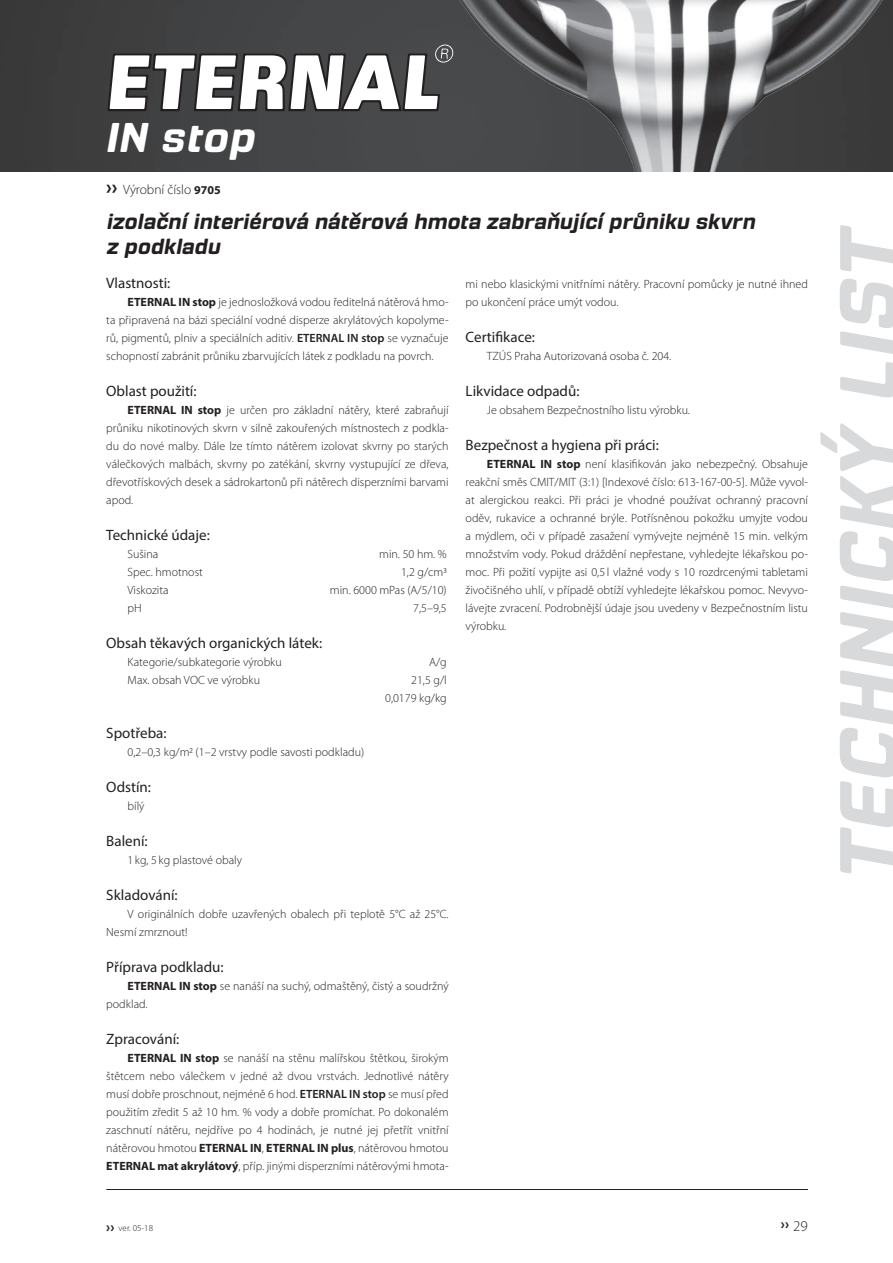
<style>
.page{position:relative;width:893px;height:1263px;background:#fff}
.page>*{position:absolute;margin:0;border:0;box-sizing:border-box;transform-origin:0 0}
.t1{font:italic 700 81px "Fromthe Stars Rg";color:#d8d9db}
.t2{font:italic 700 41.55px "Fromthe Stars Rg";letter-spacing:.02em;color:#fff}
.t3{font:italic 700 21px/25.2px "Fromthe Stars Rg";color:#231f20}
.nadpis{font:15px "Myriad Pro";color:#231f20}
.t4{font:700 15px "Myriad Pro";color:#231f20}
.text{font:300 13.5px "Myriad Pro";color:#231f20}
.text-2{font:300 12px/18px "Myriad Pro";color:#231f20;text-align:justify}
.t5{font:300 9px "Myriad Pro";color:#231f20}
.s1{font-weight:700;font-size:21px}
.s2{font-weight:700;font-size:12px}
.s3{font-weight:700}
.s4{font-weight:600}
.s5{font-weight:700;font-size:15px}
.s6{font-weight:300}
</style>
<div class="page">
<div style="left:0;top:0;width:414px;height:171px;background:#404142"></div>
<hr style="left:106px;top:1189px;width:702px;height:1px;background:#231f20">
<svg style="left:107px;top:45px;width:307px;height:66px"></svg>
<img style="left:414px;top:0;width:479px;height:171px">
<p class="t2" style="left:105px;top:113px;width:151px">IN stop</p>
<p class="text" style="left:106px;top:181px;width:116px"><span class="s1">››</span> Výrobní číslo <span class="s2">9705</span></p>
<p class="t3" style="left:106px;top:209px;width:650px">izolační interiérová nátěrová hmota zabraňující průniku skvrn z podkladu</p>
<p class="nadpis" style="left:106px;top:274px;width:66px">Vlastnosti:</p>
<p class="text-2" style="left:106px;top:293px;width:344px;text-indent:21px"><span class="s3">ETERNAL IN stop</span> je jednosložková vodou ředitelná nátěrová hmo&shy;ta připravená na bázi speciální vodné disperze akrylátových kopolyme&shy;rů, pigmentů, plniv a speciálních aditiv. <span class="s4">ETERNAL IN stop</span> se vyznačuje schopností zabránit průniku zbarvujících látek z podkladu na povrch.</p>
<p class="nadpis" style="left:106px;top:382px;width:92px">Oblast použití:</p>
<p class="text-2" style="left:106px;top:401px;width:344px;text-indent:21px"><span class="s3">ETERNAL IN stop</span> je určen pro základní nátěry, které zabraňují průniku nikotinových skvrn v silně zakouřených místnostech z podkla&shy;du do nové malby. Dále lze tímto nátěrem izolovat skvrny po starých válečkových malbách, skvrny po zatékání, skvrny vystupující ze dřeva, dřevotřískových desek a sádrokartonů při nátěrech disperzními barvami apod.</p>
<p class="nadpis" style="left:106px;top:526px;width:105px">Technické údaje:</p>
<p class="text-2" style="left:128px;top:545px;width:32px">Sušina</p>
<p class="text-2" style="left:379px;top:545px;width:69px">min. 50 hm. %</p>
<p class="text-2" style="left:128px;top:563px;width:77px">Spec. hmotnost</p>
<p class="text-2" style="left:401px;top:563px;width:47px">1,2 g/cm3</p>
<p class="text-2" style="left:128px;top:581px;width:43px">Viskozita</p>
<p class="text-2" style="left:330px;top:581px;width:118px">min. 6000 mPas (A/5/10)</p>
<p class="text-2" style="left:128px;top:599px;width:16px">pH</p>
<p class="text-2" style="left:413px;top:599px;width:35px">7,5–9,5</p>
<p class="nadpis" style="left:106px;top:634px;width:217px">Obsah těkavých organických látek:</p>
<p class="text-2" style="left:128px;top:653px;width:156px">Kategorie/subkategorie výrobku</p>
<p class="text-2" style="left:429px;top:653px;width:19px">A/g</p>
<p class="text-2" style="left:128px;top:671px;width:134px">Max. obsah VOC ve výrobku</p>
<p class="text-2" style="left:411px;top:671px;width:37px">21,5 g/l</p>
<p class="text-2" style="left:385px;top:689px;width:63px">0,0179 kg/kg</p>
<p class="nadpis" style="left:106px;top:724px;width:62px">Spotřeba:</p>
<p class="text-2" style="left:128px;top:743px;width:238px">0,2–0,3 kg/m2 (1–2 vrstvy podle savosti podkladu)</p>
<p class="nadpis" style="left:106px;top:778px;width:46px">Odstín:</p>
<p class="text-2" style="left:128px;top:797px;width:18px">bílý</p>
<p class="nadpis" style="left:106px;top:832px;width:43px">Balení:</p>
<p class="text-2" style="left:128px;top:851px;width:116px">1 kg, 5 kg plastové obaly</p>
<p class="nadpis" style="left:106px;top:886px;width:73px">Skladování:</p>
<p class="text-2" style="left:106px;top:905px;width:344px;text-indent:21px">V originálních dobře uzavřených obalech při teplotě 5°C až 25°C.<br>Nesmí zmrznout!</p>
<p class="nadpis" style="left:106px;top:958px;width:119px">Příprava podkladu:</p>
<p class="text-2" style="left:106px;top:977px;width:344px;text-indent:21px"><span class="s3">ETERNAL IN stop</span> se nanáší na suchý, odmaštěný, čistý a soudržný podklad.</p>
<p class="nadpis" style="left:106px;top:1030px;width:74px">Zpracování:</p>
<p class="text-2" style="left:106px;top:1049px;width:344px;text-indent:21px"><span class="s3">ETERNAL IN stop</span> se nanáší na stěnu malířskou štětkou, širokým štětcem nebo válečkem v jedné až dvou vrstvách. Jednotlivé nátěry musí dobře proschnout, nejméně 6 hod. <span class="s4">ETERNAL IN stop</span> se musí před použitím zředit 5 až 10 hm. % vody a dobře promíchat. Po dokonalém zaschnutí nátěru, nejdříve po 4 hodinách, je nutné jej přetřít vnitřní nátěrovou hmotou <span class="s3">ETERNAL IN</span>, <span class="s3">ETERNAL IN plus</span>, nátěrovou hmotou <span class="s3">ETERNAL mat akrylátový</span>, příp. jinými disperzními nátěrovými hmota-</p>
<p class="text-2" style="left:466px;top:275px;width:344px">mi nebo klasickými vnitřními nátěry. Pracovní pomůcky je nutné ihned po ukončení práce umýt vodou.</p>
<p class="nadpis" style="left:466px;top:328px;width:71px">Certifikace:</p>
<p class="text-2" style="left:487px;top:347px;width:186px">TZÚS Praha Autorizovaná osoba č. 204.</p>
<p class="nadpis" style="left:466px;top:382px;width:115px">Likvidace odpadů:</p>
<p class="text-2" style="left:487px;top:401px;width:205px">Je obsahem Bezpečnostního listu výrobku.</p>
<p class="nadpis" style="left:466px;top:436px;width:195px">Bezpečnost a hygiena při práci:</p>
<p class="text-2" style="left:466px;top:455px;width:344px;text-indent:21px"><span class="s3">ETERNAL IN stop</span> není klasifikován jako nebezpečný. Obsahuje reakční směs CMIT/MIT (3:1) [Indexové číslo: 613-167-00-5]. Může vyvol&shy;at alergickou reakci. Při práci je vhodné používat ochranný pracovní oděv, rukavice a ochranné brýle. Potřísněnou pokožku umyjte vodou a mýdlem, oči v případě zasažení vymývejte nejméně 15 min. velkým množstvím vody. Pokud dráždění nepřestane, vyhledejte lékařskou po&shy;moc. Při požití vypijte asi 0,5 l vlažné vody s 10 rozdrcenými tabletami živočišného uhlí, v případě obtíží vyhledejte lékařskou pomoc. Nevyvo&shy;lávejte zvracení. Podrobnější údaje jsou uvedeny v Bezpečnostním listu výrobku.</p>
<h1 class="t1" style="left:820px;top:883px;width:659px;rotate:-90deg">TECHNICKÝ LIST</h1>
<p class="t5" style="left:106px;top:1222px;width:48px"><span class="s5">››</span> ver. 05-18</p>
<p class="t4" style="left:781px;top:1214px;width:28px">›› <span class="s6">29</span></p>
</div>
